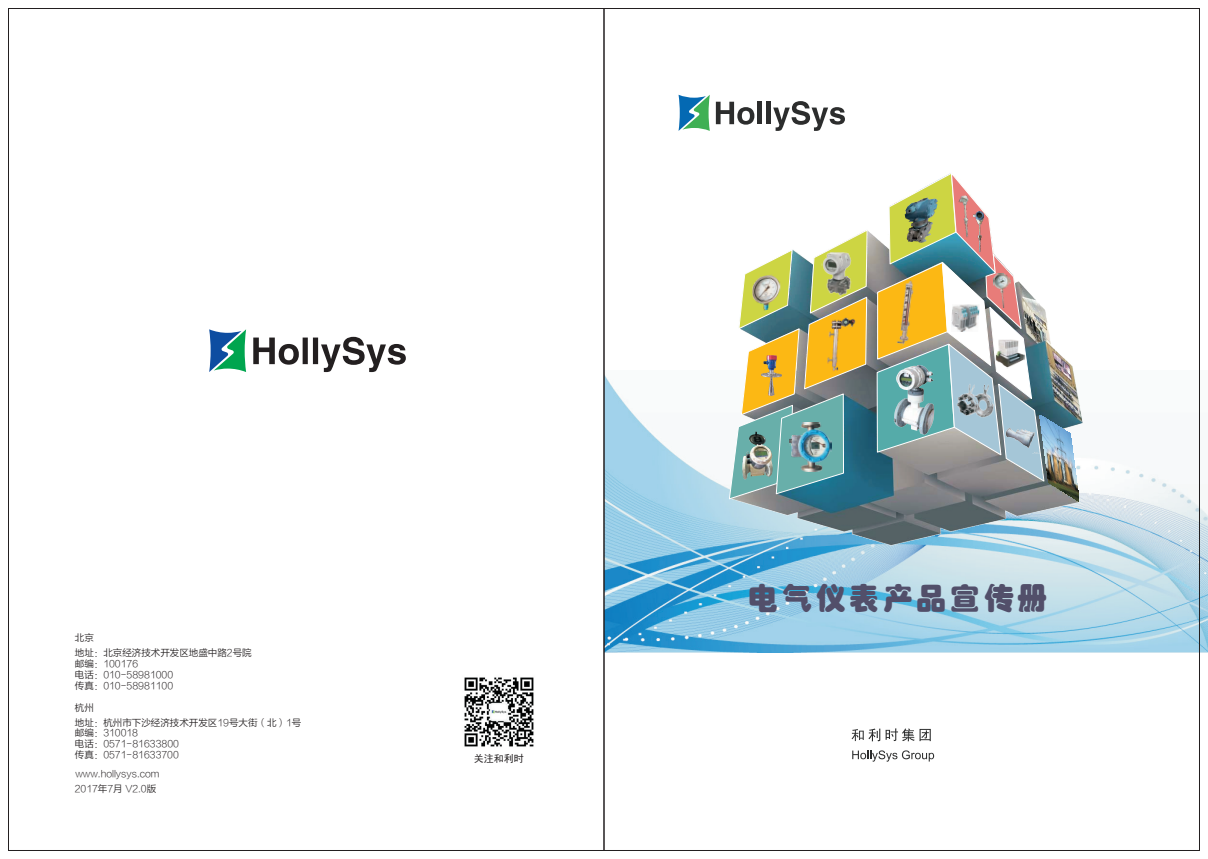
<style>
.page{position:relative;width:1208px;height:859px;background:#fff}
.page>*{position:absolute;margin:0;border:0;box-sizing:border-box;transform-origin:0 0}
.t1{font:30px "ST Hupo";letter-spacing:.12em;color:#524f6a}
.t2{font:10px "Sim Hei";color:#231f20}
.t3{font:9.5px/10.9px "FZLTXIHK GBK1 0";color:#231f20}
</style>
<div class="page">
<img style="left:606px;top:370px;width:602px;height:282px">
<img style="left:653px;top:230px;width:490px;height:356px">
<svg style="left:851px;top:728px;width:79px;height:13px"></svg>
<svg style="left:852px;top:750px;width:82px;height:12px"></svg>
<svg style="left:678px;top:95px;width:32px;height:36px"></svg>
<svg style="left:716px;top:102px;width:38px;height:23px"></svg>
<div style="left:757px;top:102px;width:5px;height:22px;background:#2c2d2d"></div>
<hr style="left:766px;top:102px;width:4px;height:22px;background:#2c2d2d">
<svg style="left:773px;top:101px;width:72px;height:30px"></svg>
<svg style="left:729px;top:230px;width:138px;height:269px"></svg>
<img style="left:789px;top:423px;width:42px;height:49px">
<svg style="left:877px;top:173px;width:167px;height:308px"></svg>
<img style="left:1002px;top:424px;width:37px;height:29px">
<img style="left:904px;top:198px;width:33px;height:45px">
<img style="left:893px;top:278px;width:27px;height:68px">
<img style="left:1039px;top:415px;width:40px;height:87px">
<svg style="left:209px;top:329px;width:37px;height:43px"></svg>
<svg style="left:253px;top:337px;width:153px;height:35px"></svg>
<img style="left:464px;top:677px;width:70px;height:70px">
<img style="left:890px;top:362px;width:46px;height:75px">
<img style="left:739px;top:430px;width:41px;height:55px">
<p class="t3" style="left:75px;top:630px;width:178px;line-height:14.9px">北京<br>地址：北京经济技术开发区地盛中路2号院</p>
<p class="t3" style="left:75px;top:658px;width:100px">邮编：100176<br>电话：010-58981000传真：010-58981100</p>
<p class="t3" style="left:75px;top:701px;width:228px;line-height:14px">杭州<br>地址：杭州市下沙经济技术开发区19号大街（北）1号</p>
<p class="t3" style="left:75px;top:728px;width:105px">邮编：310018<br>电话：0571-81633800传真：0571-81633700</p>
<p class="t3" style="left:75px;top:767px;width:86px;line-height:14.8px">www.hollysys.com<br>2017年7月 V2.0版</p>
<p class="t2" style="left:474px;top:753px;width:51px">关注和利时</p>
<h1 class="t1" style="left:748px;top:583px;width:301px">电气仪表产品宣传册</h1>
</div>
